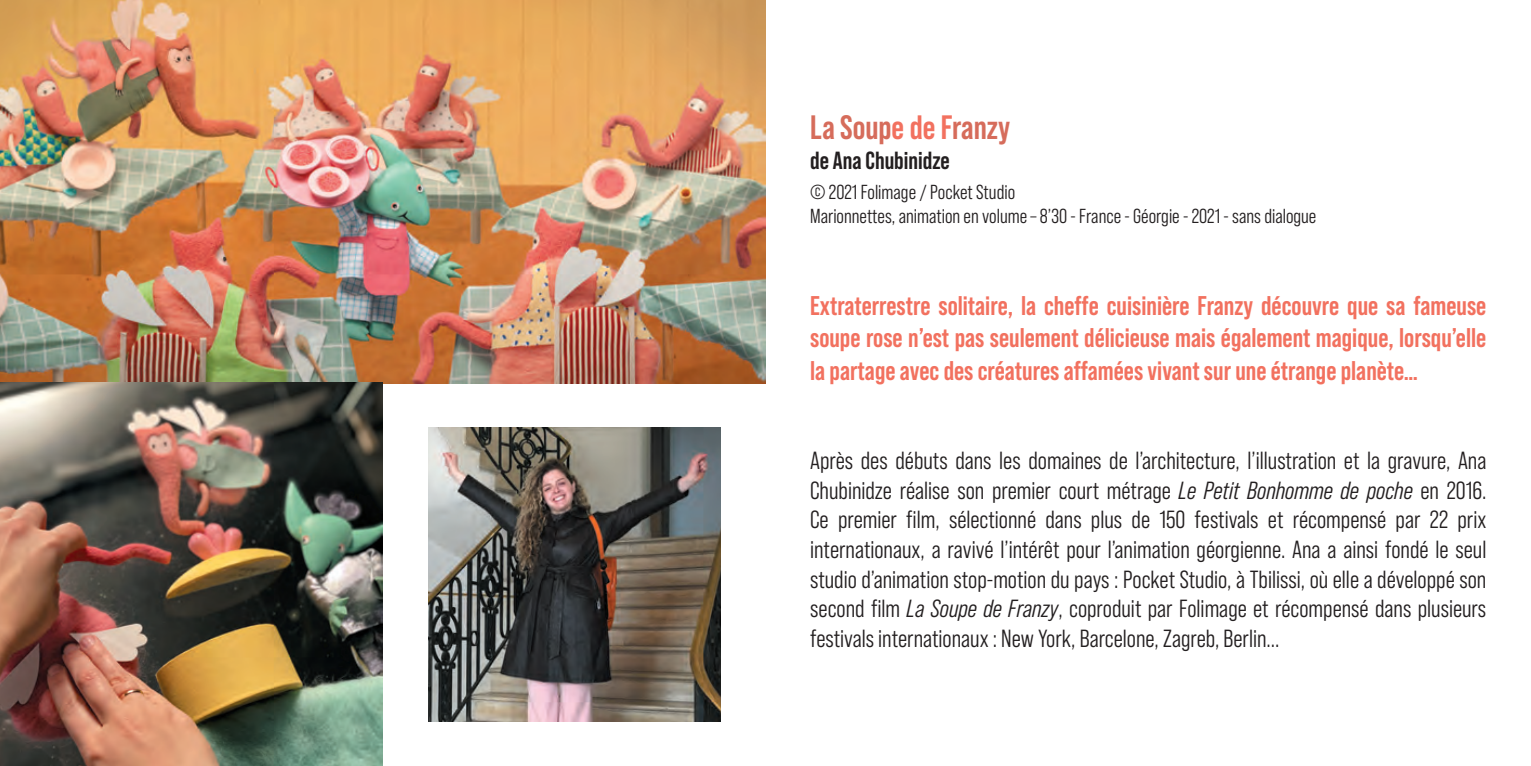
<style>
.page{position:relative;width:1531px;height:766px;background:#fff}
.page>*{position:absolute;margin:0;border:0;box-sizing:border-box;transform-origin:0 0}
.t1{font:700 33.75px "Bebas Neue Pro";color:#d66c5b}
.t2{font:700 27px/32.4px "Bebas Neue Pro";color:#f2715f;text-align:justify}
.t3{font:24.75px/29.7px "Bebas Neue Pro Middle";color:#231f20;text-align:justify}
.t4{font:700 24.75px "Bebas Neue Pro";color:#231f20}
.t5{font:20.25px/24.3px "Bebas Neue Pro Middle";color:#231f20}
.s1{color:#f2715f}
.s2{font-style:italic}
</style>
<div class="page">
<img style="left:0;top:0;width:765px;height:383px">
<img style="left:0;top:383px;width:383px;height:382px">
<img style="left:429px;top:427px;width:292px;height:294px">
<h1 class="t1" style="left:810px;top:108px;width:202px">La Soup<span class="s1">e de F</span>ranzy</h1>
<p class="t4" style="left:810px;top:146px;width:141px">de Ana Chubinidze</p>
<p class="t5" style="left:810px;top:179px;width:508px">© 2021 Folimage / Pocket Studio<br>Marionnettes, animation en volume – 8’30 - France - Géorgie - 2021 - sans dialogue</p>
<p class="t2" style="left:810px;top:289px;width:678px">Extraterrestre solitaire, la cheffe cuisinière Franzy découvre que sa fameuse soupe rose n’est pas seulement délicieuse mais également magique, lorsqu’elle la partage avec des créatures affamées vivant sur une étrange planète…</p>
<p class="t3" style="left:810px;top:445px;width:678px">Après des débuts dans les domaines de l’architecture, l’illustration et la gravure, Ana Chubinidze réalise son premier court métrage <span class="s2">Le Petit Bonhomme de poche</span> en 2016.<br>Ce premier film, sélectionné dans plus de 150 festivals et récompensé par 22 prix internationaux, a ravivé l’intérêt pour l’animation géorgienne. Ana a ainsi fondé le seul studio d’animation stop-motion du pays : Pocket Studio, à Tbilissi, où elle a développé son second film <span class="s2">La Soupe de Franzy</span>, coproduit par Folimage et récompensé dans plusieurs festivals internationaux : New York, Barcelone, Zagreb, Berlin...</p>
</div>
